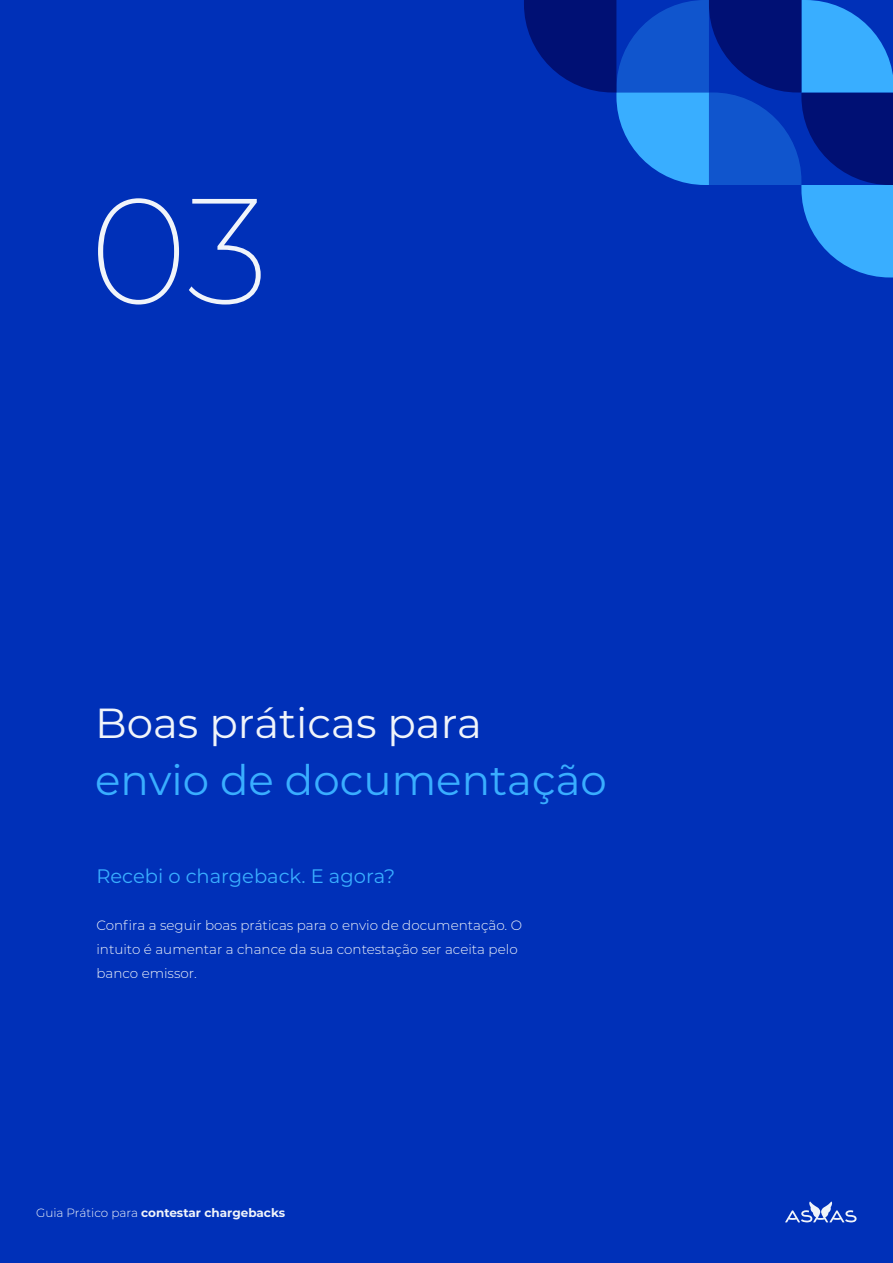
<style>
.page{position:relative;width:893px;height:1263px;background:#0030b8}
.page>*{position:absolute;margin:0;border:0;box-sizing:border-box;transform-origin:0 0}
.t1{font:200 150px "Montserrat";color:#f0f4fa}
.t2{font:42px "Montserrat";color:#39aeff}
.t3{font:42px "Montserrat";color:#f0f4fa}
.t4{font:19.5px "Montserrat";color:#39aeff}
.t5{font:300 13.5px/24px "Montserrat";color:#f0f4fa}
.t6{font:700 12px "Montserrat";color:#f0f4fa}
.s1{font-weight:300}
</style>
<div class="page">
<svg style="left:524px;top:0;width:369px;height:277px"></svg>
<svg style="left:785px;top:1201px;width:72px;height:21px"></svg>
<h1 class="t1" style="left:90px;top:150px;width:181px">03</h1>
<h2 class="t3" style="left:95px;top:694px;width:388px">Boas práticas para</h2>
<h2 class="t2" style="left:95px;top:751px;width:513px">envio de documentação</h2>
<h3 class="t4" style="left:96px;top:863px;width:300px">Recebi o chargeback. E agora?</h3>
<p class="t5" style="left:96px;top:912px;width:427px">Confira a seguir boas práticas para o envio de documentação. O intuito é aumentar a chance da sua contestação ser aceita pelo banco emissor.</p>
<p class="t6" style="left:36px;top:1204px;width:251px"><span class="s1">Guia Prático para</span> contestar chargebacks</p>
</div>
